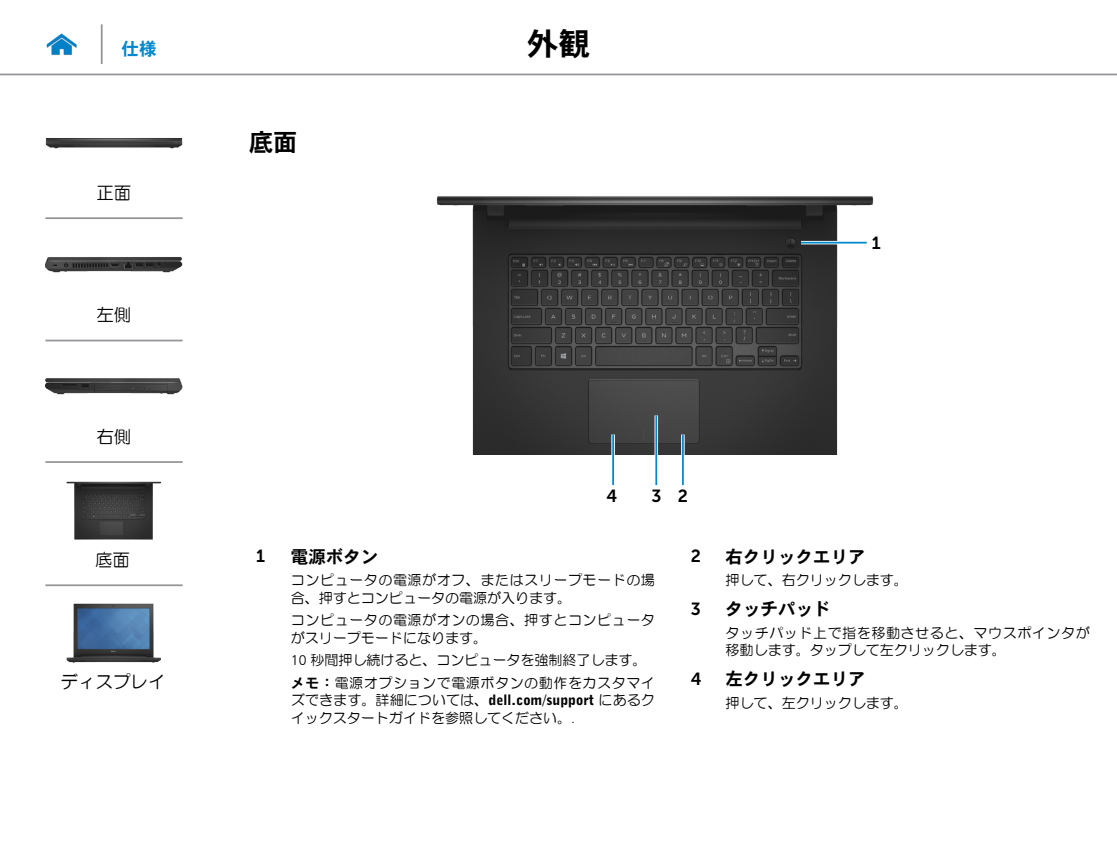
<style>
.page{position:relative;width:1117px;height:844px;background:#fff}
.page>*{position:absolute;margin:0;border:0;box-sizing:border-box;transform-origin:0 0}
.t1{font:31.5px "DFHS Gothic W7 WIN RKSJ H";color:#000}
.Head2{font:24.5px "DFHS Gothic W7 WIN RKSJ H";color:#000}
.Callout_Head{font:17.5px "DFHS Gothic W7 WIN RKSJ H";color:#000}
.t2{font:17.5px "HG Maru Gothic MPRO";color:#000}
.Callout-L{font:17.5px "Museo Sans For Dell 700";color:#000}
.t3{font:17.5px "DFHS Gothic W7 WIN RKSJ H";color:#0087cc}
.Callout_description{font:14px/17.5px "HG Maru Gothic MPRO";color:#000;text-align:justify}
.Callout_description-2{font:14px/17.5px "HG Maru Gothic MPRO";letter-spacing:.04em;color:#000}
.s1{font-family:"Frutiger 45";font-weight:300}
.s2{font-family:"DFHS Gothic W7 WIN RKSJ H"}
.s3{font-family:"Bell Gothic BT";font-weight:900}
</style>
<div class="page">
<hr style="left:0;top:74px;width:1116px;height:1px;background:#939598">
<img style="left:46px;top:33px;width:31px;height:23px">
<img style="left:436px;top:196px;width:438px;height:258px">
<hr style="left:800px;top:241px;width:66px;height:3px;background:#fff">
<hr style="left:800px;top:242px;width:66px;height:1px;background:#0087cc">
<svg style="left:654px;top:415px;width:4px;height:70px"></svg>
<hr style="left:655px;top:415px;width:2px;height:70px;background:#0087cc">
<hr style="left:681px;top:434px;width:3px;height:51px;background:#fff">
<hr style="left:682px;top:434px;width:1px;height:51px;background:#0087cc">
<hr style="left:611px;top:434px;width:3px;height:51px;background:#fff">
<hr style="left:612px;top:434px;width:2px;height:51px;background:#0087cc">
<hr style="left:101px;top:24px;width:2px;height:40px;background:#939598">
<img style="left:45px;top:138px;width:137px;height:11px">
<img style="left:45px;top:257px;width:137px;height:16px">
<img style="left:45px;top:378px;width:137px;height:16px">
<hr style="left:45px;top:217px;width:138px;height:2px;background:#939598">
<hr style="left:45px;top:339px;width:138px;height:2px;background:#939598">
<hr style="left:45px;top:461px;width:138px;height:2px;background:#939598">
<hr style="left:45px;top:584px;width:138px;height:2px;background:#939598">
<img style="left:67px;top:481px;width:94px;height:58px">
<img style="left:67px;top:603px;width:94px;height:59px">
<p class="t3" style="left:122px;top:40px;width:36px">仕様</p>
<h1 class="t1" style="left:527px;top:28px;width:64px">外観</h1>
<p class="t2" style="left:96px;top:183px;width:36px">正面</p>
<p class="t2" style="left:96px;top:306px;width:36px">左側</p>
<p class="t2" style="left:96px;top:428px;width:36px">右側</p>
<p class="t2" style="left:95px;top:550px;width:37px">底面</p>
<p class="t2" style="left:60px;top:673px;width:106px">ディスプレイ</p>
<p class="Head2" style="left:249px;top:129px;width:50px">底面</p>
<p class="Callout-L" style="left:606px;top:486px;width:12px">4</p>
<p class="Callout-L" style="left:651px;top:486px;width:12px">3</p>
<p class="Callout-L" style="left:677px;top:486px;width:12px">2</p>
<p class="Callout-L" style="left:871px;top:233px;width:10px">1</p>
<p class="Callout-L" style="left:256px;top:546px;width:10px">1</p>
<p class="Callout_Head" style="left:291px;top:547px;width:89px">電源ボタン</p>
<p class="Callout_description-2" style="left:291px;top:571px;width:365px">コンピュータの電源がオフ、またはスリープモードの場合、押すとコンピュータの電源が入ります。</p>
<p class="Callout_description-2" style="left:291px;top:611px;width:365px">コンピュータの電源がオンの場合、押すとコンピュータがスリープモードになります。</p>
<p class="Callout_description" style="left:291px;top:651px;width:357px"><span class="s1">10</span> 秒間押し続けると、コンピュータを強制終了します。</p>
<p class="Callout_description" style="left:291px;top:673px;width:365px"><span class="s2">メモ：</span>電源オプションで電源ボタンの動作をカスタマイズできます。詳細については、<span class="s3">dell.com/support</span> にあるクイックスタートガイドを参照してください。<span class="s1">.</span></p>
<p class="Callout-L" style="left:690px;top:546px;width:12px">2</p>
<p class="Callout_Head" style="left:725px;top:547px;width:141px">右クリックエリア</p>
<p class="Callout_description" style="left:725px;top:571px;width:183px">押して、右クリックします。</p>
<p class="Callout-L" style="left:690px;top:599px;width:12px">3</p>
<p class="Callout_Head" style="left:725px;top:600px;width:106px">タッチパッド</p>
<p class="Callout_description-2" style="left:725px;top:623px;width:365px">タッチパッド上で指を移動させると、マウスポインタが移動します。タップして左クリックします。</p>
<p class="Callout-L" style="left:690px;top:669px;width:12px">4</p>
<p class="Callout_Head" style="left:725px;top:669px;width:141px">左クリックエリア</p>
<p class="Callout_description" style="left:725px;top:693px;width:183px">押して、左クリックします。</p>
</div>
